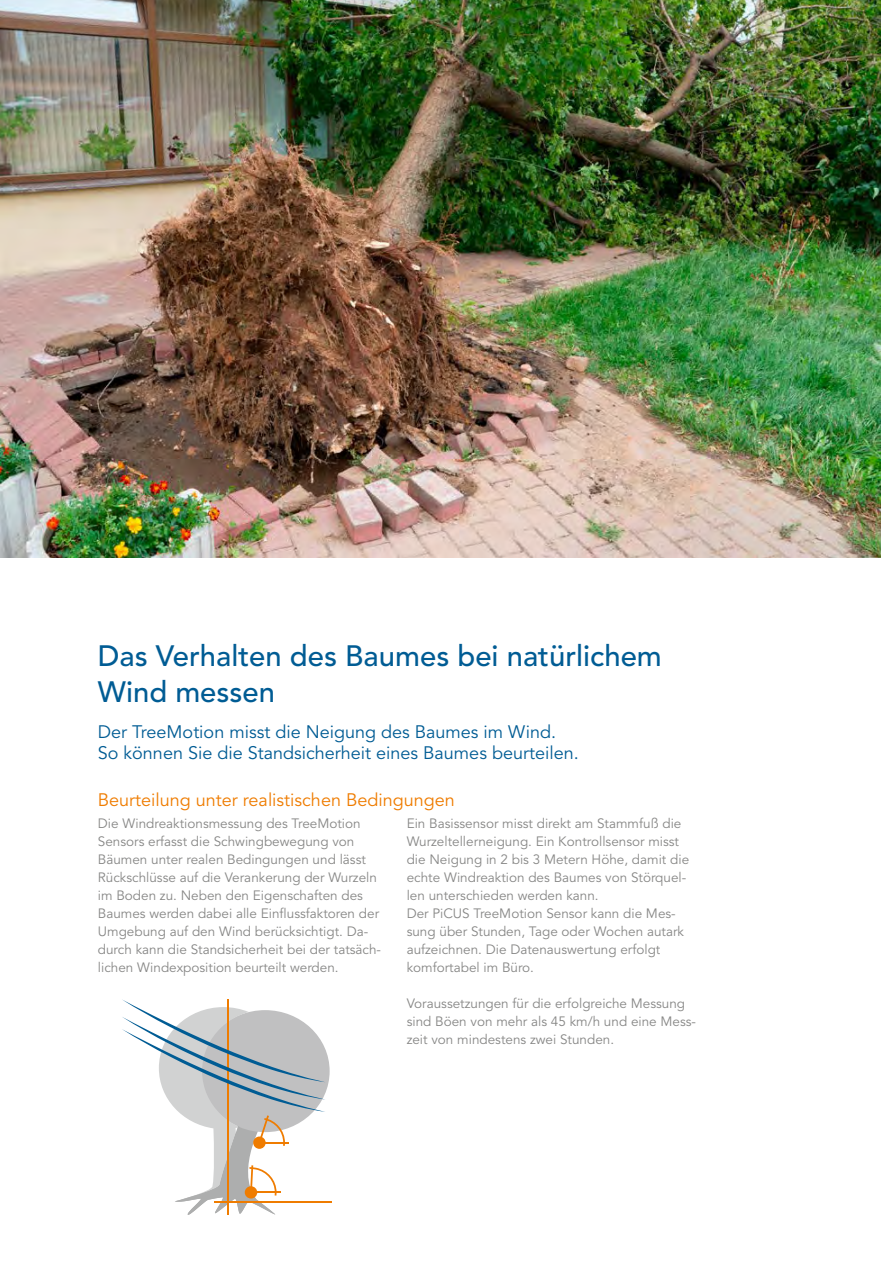
<style>
.page{position:relative;width:881px;height:1263px;background:#fff}
.page>*{position:absolute;margin:0;border:0;box-sizing:border-box;transform-origin:0 0}
.t1{font:500 29.25px/36px "Avenir LT Std";color:#005c94}
.t2{font:18px/21px "Avenir LT Std";color:#005c94}
.t3{font:18px "Avenir LT Std";color:#ef7c00}
.t4{font:13.5px/18px "Avenir LT Std";color:#878786}
</style>
<div class="page">
<img style="left:0;top:0;width:880px;height:557px">
<hr style="left:214px;top:1201px;width:117px;height:1px;background:#ef7c00">
<svg style="left:122px;top:999px;width:203px;height:216px"></svg>
<hr style="left:251px;top:1191px;width:29px;height:2px;background:#ef7c00">
<h1 class="t1" style="left:98px;top:639px;width:565px">Das Verhalten des Baumes bei natürlichem<br>Wind messen</h1>
<h2 class="t2" style="left:98px;top:722px;width:482px">Der TreeMotion misst die Neigung des Baumes im Wind.<br>So können Sie die Standsicherheit eines Baumes beurteilen.</h2>
<h2 class="t3" style="left:98px;top:789px;width:358px">Beurteilung unter realistischen Bedingungen</h2>
<p class="t4" style="left:98px;top:815px;width:284px">Die Windreaktionsmessung des TreeMotion Sensors erfasst die Schwingbewegung von Bäumen unter realen Bedingungen und lässt Rückschlüsse auf die Verankerung der Wurzeln im Boden zu. Neben den Eigenschaften des Baumes werden dabei alle Einflussfaktoren der Umgebung auf den Wind berücksichtigt. Da&shy;durch kann die Standsicherheit bei der tatsäch&shy;lichen Windexposition beurteilt werden.</p>
<p class="t4" style="left:406px;top:815px;width:284px">Ein Basissensor misst direkt am Stammfuß die Wurzeltellerneigung. Ein Kontrollsensor misst die Neigung in 2 bis 3 Metern Höhe, damit die echte Windreaktion des Baumes von Störquel&shy;len unterschieden werden kann.<br>Der PiCUS TreeMotion Sensor kann die Mes&shy;sung über Stunden, Tage oder Wochen autark aufzeichnen. Die Datenauswertung erfolgt komfortabel im Büro.</p>
<p class="t4" style="left:406px;top:995px;width:291px">Voraussetzungen für die erfolgreiche Messung sind Böen von mehr als 45 km/h und eine Mess&shy;zeit von mindestens zwei Stunden.</p>
</div>
